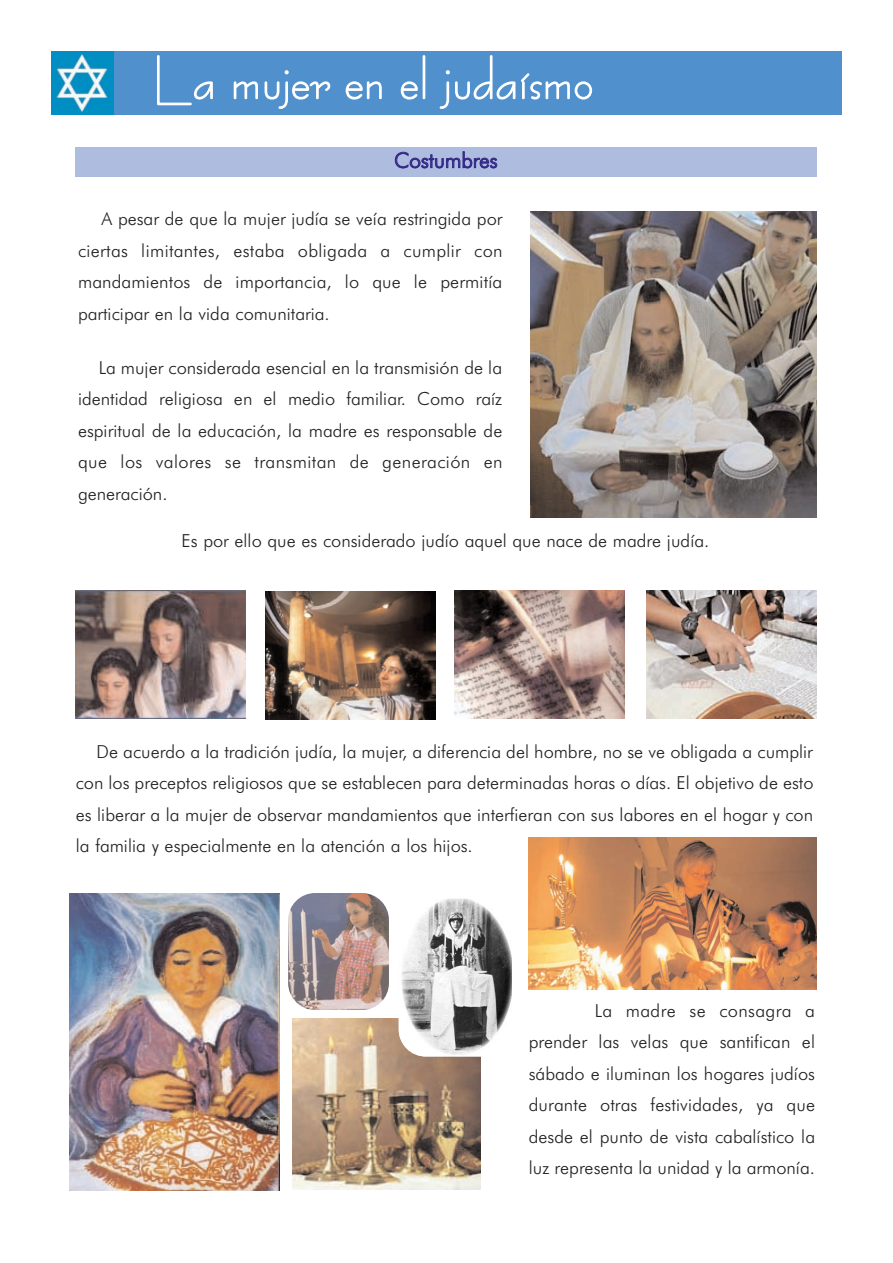
<style>
.page{position:relative;width:893px;height:1263px;background:#fff}
.page>*{position:absolute;margin:0;border:0;box-sizing:border-box;transform-origin:0 0}
.t1{font:54px "TTA65 O00";color:#fff}
.t2{font:21px "TTA3 AO00";letter-spacing:-.005em;color:#332986}
.t3{font:18px/31.5px "TTA3 AO00";color:#231f20;text-align:justify}
</style>
<div class="page">
<img style="left:530px;top:212px;width:286px;height:306px">
<img style="left:293px;top:1018px;width:187px;height:172px">
<img style="left:399px;top:898px;width:112px;height:158px">
<img style="left:288px;top:893px;width:101px;height:117px;border-radius:27px">
<div style="left:75px;top:148px;width:741px;height:29px;background:#aebcdf"></div>
<img style="left:69px;top:893px;width:211px;height:298px">
<img style="left:75px;top:591px;width:170px;height:127px">
<img style="left:646px;top:591px;width:170px;height:127px">
<img style="left:454px;top:591px;width:170px;height:127px">
<img style="left:265px;top:591px;width:170px;height:128px">
<img style="left:529px;top:838px;width:287px;height:152px">
<div style="left:51px;top:51px;width:791px;height:64px;background:#5090cc"></div>
<img style="left:52px;top:51px;width:61px;height:64px">
<h1 class="t1" style="left:152px;top:60px;width:443px">La mujer en el judaísmo</h1>
<p class="t2" style="left:394px;top:152px;width:105px">Costumbres</p>
<p class="t3" style="left:78px;top:205px;width:426px;text-indent:23px">A pesar de que la mujer judía se veía restringida por ciertas limitantes, estaba obligada a cumplir con mandamientos de importancia, lo que le permitía participar en la vida comunitaria.</p>
<p class="t3" style="left:78px;top:353px;width:426px;text-indent:21px">La mujer considerada esencial en la transmisión de la identidad religiosa en el medio familiar. Como raíz espiritual de la educación, la madre es responsable de que los valores se transmitan de generación en generación.</p>
<p class="t3" style="left:182px;top:526px;width:529px">Es por ello que es considerado judío aquel que nace de madre judía.</p>
<p class="t3" style="left:76px;top:737px;width:739px;text-indent:21px">De acuerdo a la tradición judía, la mujer, a diferencia del hombre, no se ve obligada a cumplir con los preceptos religiosos que se establecen para determinadas horas o días. El objetivo de esto es liberar a la mujer de observar mandamientos que interfieran con sus labores en el hogar y con la familia y especialmente en la atención a los hijos.</p>
<p class="t3" style="left:529px;top:996px;width:288px;text-indent:66px">La madre se consagra a prender las velas que santifican el sábado e iluminan los hogares judíos durante otras festividades, ya que desde el punto de vista cabalístico la luz representa la unidad y la armonía.</p>
</div>
